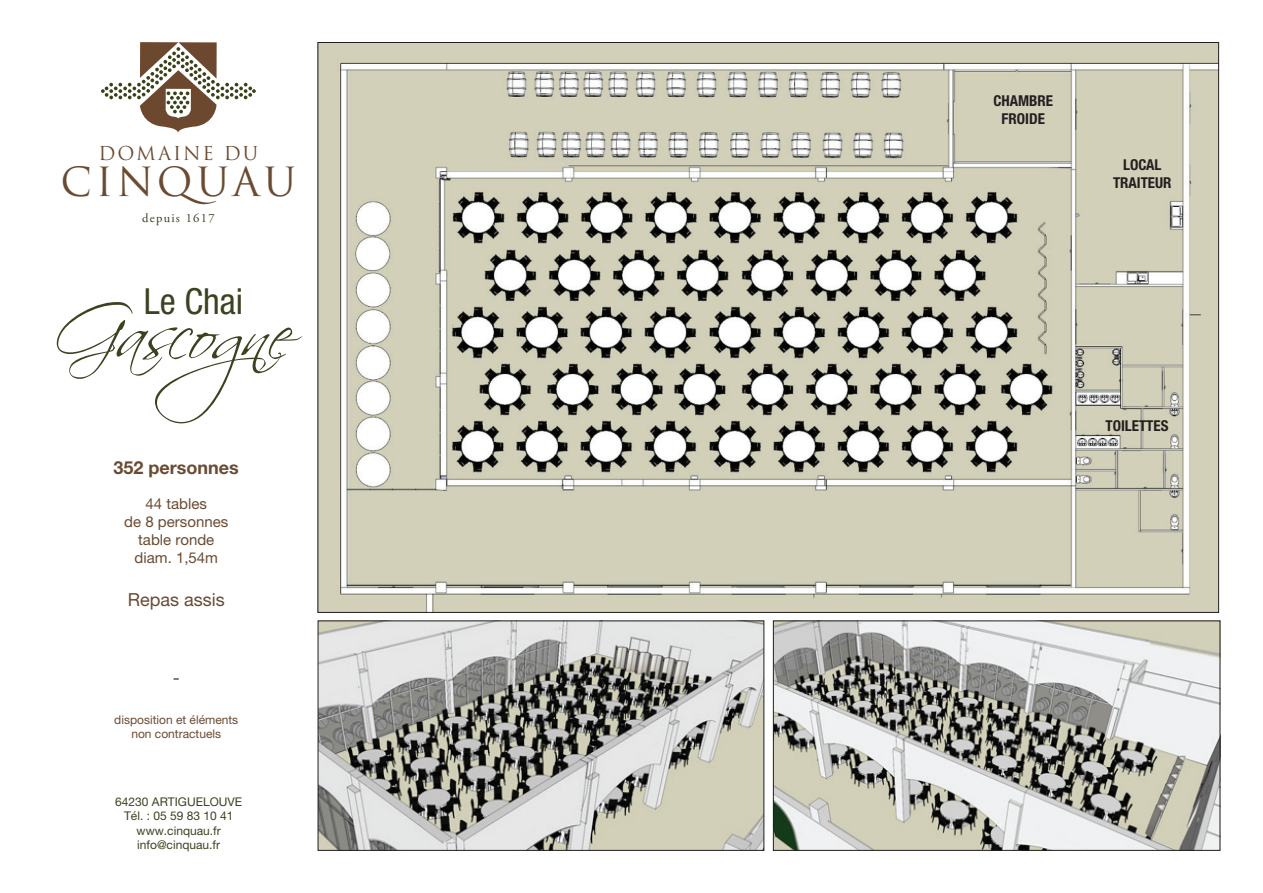
<style>
.page{position:relative;width:1263px;height:893px;background:#fff}
.page>*{position:absolute;margin:0;border:0;box-sizing:border-box;transform-origin:0 0}
.t1{font:72px "Scriptina Pro";color:#3a4320}
.t2{font:39.15px "Trajan Pro";letter-spacing:.1em;color:#6a4b32}
.t3{font:condensed 36px "Helvetica Neue LT Pro";color:#3a4320}
.t4{font:18.6px "Trajan Pro";letter-spacing:.1em;color:#6a4b32}
.t5{font:700 18px "Helvetica Neue LT Pro";color:#6a4b32}
.t6{font:18px "Helvetica Neue LT Pro";color:#6a4b32}
.t7{font:15px/18px "Helvetica Neue LT Pro";color:#6a4b32;text-align:center}
.t8{font:700 condensed 15px/18px "Helvetica Neue LT Pro";color:#231f20;text-align:center}
.t9{font:12.6px "Adobe Garamond Pro";letter-spacing:.1em;color:#3a4320}
.t10{font:12px/14.4px "Helvetica Neue LT Pro";color:#3a4320;text-align:center}
.t11{font:12px/14.4px "Helvetica Neue LT Pro";color:#6a4b32;text-align:center}
</style>
<div class="page">
<img style="left:320px;top:44px;width:897px;height:567px">
<img style="left:320px;top:622px;width:442px;height:227px">
<div style="left:318px;top:620px;width:446px;height:231px;border:1px solid #231f20"></div>
<img style="left:775px;top:622px;width:443px;height:227px">
<div style="left:773px;top:620px;width:447px;height:231px;border:1px solid #231f20"></div>
<svg style="left:101px;top:42px;width:155px;height:91px"></svg>
<h3 class="t4" style="left:99px;top:142px;width:161px">DOMAINE DU</h3>
<h2 class="t2" style="left:60px;top:157px;width:238px">CINQUAU</h2>
<p class="t9" style="left:142px;top:210px;width:74px">depuis 1617</p>
<h3 class="t3" style="left:144px;top:280px;width:101px">Le Chai</h3>
<h1 class="t1" style="left:50px;top:290px;width:276px">Gascogne</h1>
<h3 class="t5" style="left:114px;top:456px;width:127px">352 personnes</h3>
<p class="t7" style="left:124px;top:495px;width:105px">44 tables<br>de 8 personnes table ronde diam. 1,54m</p>
<h3 class="t6" style="left:128px;top:589px;width:99px">Repas assis</h3>
<h3 class="t6" style="left:173px;top:666px;width:9px">-</h3>
<p class="t11" style="left:114px;top:712px;width:126px">disposition et éléments non contractuels</p>
<p class="t10" style="left:115px;top:794px;width:128px">64230 ARTIGUELOUVE<br>Tél. : 05 59 83 10 41 www.cinquau.fr info@cinquau.fr</p>
<p class="t8" style="left:993px;top:91px;width:61px">CHAMBRE<br>FROIDE</p>
<p class="t8" style="left:1113px;top:156px;width:60px">LOCAL<br>TRAITEUR</p>
<p class="t8" style="left:1105px;top:417px;width:64px">TOILETTES</p>
</div>
